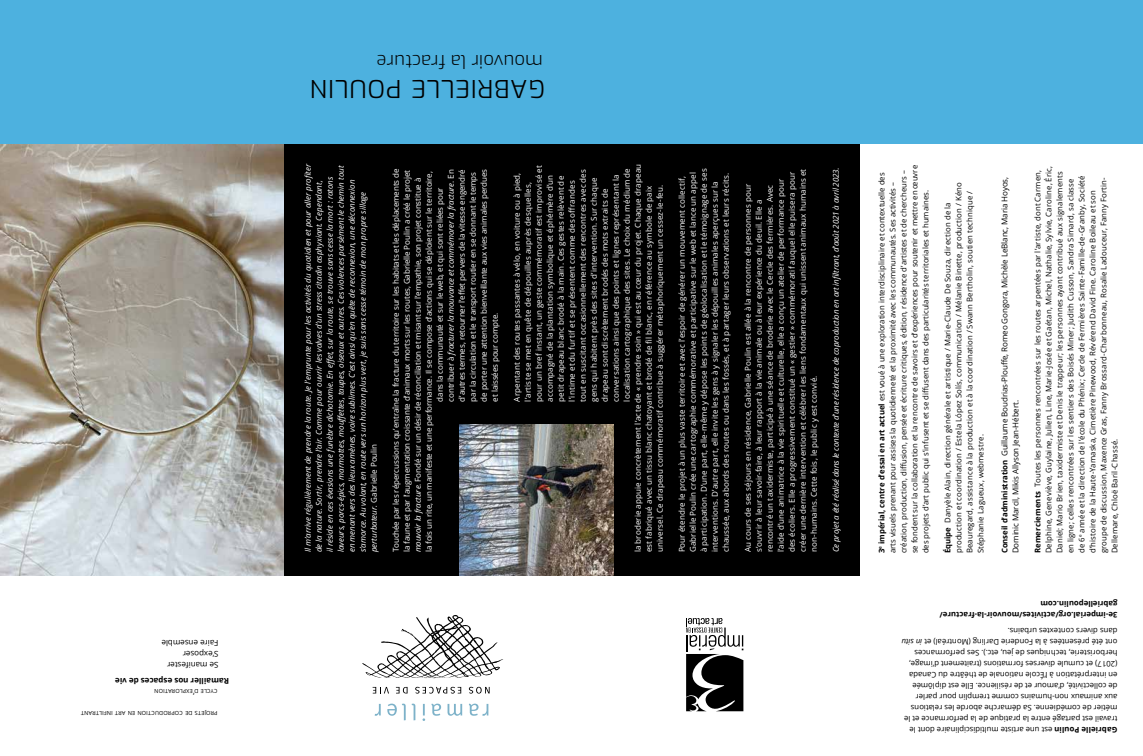
<style>
.page{position:relative;width:1143px;height:756px;background:#fff}
.page>*{position:absolute;margin:0;border:0;box-sizing:border-box;transform-origin:0 0}
.t1{font:300 32.2px "Exo";letter-spacing:.005em;color:#000}
.t2{font:300 18.4px "Exo";letter-spacing:.01em;color:#000}
.t3{font:8px/11px "Open Sans";letter-spacing:.015em;color:#fff}
.t4{font:italic 8px/11px "Open Sans";color:#fff}
.t5{font:8px "Open Sans";letter-spacing:-.01em;color:#fff}
.t6{font:8px/11px "Open Sans";letter-spacing:-.01em;color:#000}
.t7{font:700 8px "Open Sans";color:#000}
.t8{font:8px "Open Sans";color:#000}
.t9{font:7.8px/11px "Open Sans";color:#000}
.t10{font:700 7.8px/11px "Open Sans";color:#000}
.t11{font:5.6px "Open Sans";letter-spacing:.02em;color:#000}
.s1{font-size:5.6px}
.s2{font-style:normal}
.s3{font-style:italic}
.s4{font-weight:700}
.s5{font-weight:700;font-size:7.8px}
</style>
<div class="page">
<div style="left:0;top:0;width:1143px;height:144px;background:#4db1df"></div>
<div style="left:278px;top:144px;width:582px;height:432px;background:#000"></div>
<img style="left:460px;top:424px;width:153px;height:152px">
<svg style="left:686px;top:618px;width:57px;height:93px"></svg>
<img style="left:0;top:144px;width:284px;height:432px">
<svg style="left:362px;top:615px;width:141px;height:63px"></svg>
<svg style="left:469px;top:704px;width:19px;height:12px"></svg>
<svg style="left:448px;top:704px;width:14px;height:12px"></svg>
<svg style="left:431px;top:704px;width:10px;height:12px"></svg>
<svg style="left:423px;top:704px;width:2px;height:17px"></svg>
<svg style="left:412px;top:704px;width:3px;height:16px"></svg>
<svg style="left:387px;top:704px;width:19px;height:16px"></svg>
<svg style="left:375px;top:704px;width:6px;height:12px"></svg>
<svg style="left:469px;top:687px;width:21px;height:7px"></svg>
<svg style="left:415px;top:687px;width:46px;height:7px"></svg>
<svg style="left:396px;top:687px;width:12px;height:6px"></svg>
<svg style="left:373px;top:687px;width:16px;height:6px"></svg>
<p class="t6" style="left:219px;top:671px;width:58px;rotate:-180deg">Se manifester<br>S’exposer<br>Faire ensemble</p>
<p class="t7" style="left:229px;top:687px;width:115px;rotate:-180deg">Ramailler nos espaces de vie</p>
<p class="t11" style="left:193px;top:695px;width:40px;rotate:-180deg">exploration</p>
<p class="t8" style="left:199px;top:698px;width:7px;rotate:-180deg">’<span class="s1">d</span></p>
<p class="t11" style="left:218px;top:695px;width:18px;rotate:-180deg">cycle</p>
<p class="t11" style="left:218px;top:717px;width:138px;rotate:-180deg">projets de coproduction en art infiltrant</p>
<h2 class="t2" style="left:543px;top:75px;width:168px;rotate:-180deg">mouvoir la fracture</h2>
<h1 class="t1" style="left:545px;top:115px;width:237px;rotate:-180deg">gabrielle poulin</h1>
<p class="t4" style="left:302px;top:552px;width:390px;rotate:-90deg">Il m’arrive régulièrement de prendre la route. Je l’emprunte pour les activités du quotidien et pour aller profiter de la nature. Sortir, prendre l’air. Comme pour ouvrir les valves d’un stress citadin asphyxiant. Cependant,<br>il réside en ces évasions une funèbre dichotomie. En effet, sur la route, se trouve sans cesse la mort : ratons laveurs, porcs-épics, marmottes, mouffettes, taupes, oiseaux et autres. Ces violences parsèment le chemin tout en menant vers des lieux amènes, voire sublimes. C’est ainsi qu’en quête de reconnexion, une déconnexion s’amorce. Au volant, en route vers un horizon plus vert, je suis sans cesse témoin de mon propre sillage perturbateur. <span class="s2">Gabrielle Poulin</span></p>
<p class="t5" style="left:390px;top:552px;width:385px;rotate:-90deg">Touchée par les répercussions qu’entraîne la fracture du territoire sur les habitats et les déplacements de</p>
<p class="t5" style="left:401px;top:552px;width:384px;rotate:-90deg">la faune et par l’augmentation croissante d’animaux morts sur les routes, Gabrielle Poulin a créé le projet</p>
<p class="t5" style="left:412px;top:552px;width:376px;rotate:-90deg"><span class="s3">mouvoir la fracture</span>. Fondé sur un désir de réconciliation et misant sur l’empathie, son projet constitue à</p>
<p class="t5" style="left:423px;top:552px;width:383px;rotate:-90deg">la fois un rite, un manifeste et une performance. Il se compose d’actions qui se déploient sur le territoire,</p>
<p class="t4" style="left:445px;top:402px;width:234px;rotate:-90deg"><span class="s2">contribuer à</span> fracturer la mouvance et commémorer la fracture<span class="s2">. En</span></p>
<p class="t5" style="left:456px;top:402px;width:234px;rotate:-90deg">d’autres termes, retourner l’effet pervers de la vitesse engendré</p>
<p class="t5" style="left:467px;top:402px;width:231px;rotate:-90deg">par la circulation et le transport routier en se donnant le temps</p>
<p class="t5" style="left:478px;top:402px;width:234px;rotate:-90deg">de porter une attention bienveillante aux vies animales perdues</p>
<p class="t5" style="left:434px;top:402px;width:216px;rotate:-90deg">dans la communauté et sur le web, et qui sont reliées pour</p>
<p class="t5" style="left:489px;top:402px;width:90px;rotate:-90deg">et laissées pour compte.</p>
<p class="t3" style="left:610px;top:402px;width:228px;rotate:-90deg">conversations ainsi que des points et lignes représentant la</p>
<p class="t3" style="left:621px;top:402px;width:235px;rotate:-90deg">localisation cartographique des sites. Le choix du médium de</p>
<p class="t3" style="left:632px;top:552px;width:390px;rotate:-90deg">la broderie appuie concrètement l’acte de « prendre soin » qui est au cœur du projet. Chaque drapeau</p>
<p class="t3" style="left:533px;top:402px;width:238px;rotate:-90deg">pour un bref instant, un geste commémoratif est improvisé et</p>
<p class="t3" style="left:544px;top:402px;width:228px;rotate:-90deg">accompagné de la plantation symbolique et éphémère d’un</p>
<p class="t3" style="left:555px;top:402px;width:227px;rotate:-90deg">petit drapeau blanc brodé à la main. Ces gestes relèvent de</p>
<p class="t3" style="left:566px;top:402px;width:223px;rotate:-90deg">l’intime et du furtif et se présentent comme des offrandes</p>
<p class="t3" style="left:577px;top:402px;width:234px;rotate:-90deg">tout en suscitant occasionnellement des rencontres avec des</p>
<p class="t3" style="left:588px;top:402px;width:225px;rotate:-90deg">gens qui habitent près des sites d’intervention. Sur chaque</p>
<p class="t3" style="left:599px;top:402px;width:214px;rotate:-90deg">drapeau sont discrètement brodés des mots extraits de</p>
<p class="t3" style="left:511px;top:402px;width:230px;rotate:-90deg">Arpentant des routes passantes à vélo, en voiture ou à pied,</p>
<p class="t3" style="left:522px;top:402px;width:221px;rotate:-90deg">l’artiste se met en quête de dépouilles auprès desquelles,</p>
<p class="t3" style="left:643px;top:552px;width:368px;rotate:-90deg">est fabriqué avec un tissu blanc chatoyant et brodé de fil blanc, en référence au symbole de paix</p>
<p class="t3" style="left:654px;top:552px;width:369px;rotate:-90deg">universel. Ce drapeau commémoratif contribue à suggérer métaphoriquement un cessez-le-feu.</p>
<p class="t3" style="left:676px;top:552px;width:385px;rotate:-90deg">Pour étendre le projet à un plus vaste territoire et avec l’espoir de générer un mouvement collectif, Gabrielle Poulin crée une cartographie commémorative et participative sur le web et lance un appel à participation. D’une part, elle-même y dépose les points de géolocalisation et le témoignage de ses interventions. D’autre part, elle invite les gens à y signaler les dépouilles animales aperçues sur la chaussée, aux abords des routes ou dans les fossés, et à partager leurs observations et leurs récits.</p>
<p class="t3" style="left:742px;top:552px;width:385px;rotate:-90deg">Au cours de ses séjours en résidence, Gabrielle Poulin est allée à la rencontre de personnes pour s’ouvrir à leur savoir-faire, à leur rapport à la vie animale ou à leur expérience du deuil. Elle a rencontré un taxidermiste, participé à une séance de broderie avec le Cercle des fermières. Avec l’aide d’une animatrice à la vie spirituelle et culturelle, elle a conçu un atelier de performance pour des écoliers. Elle a progressivement constitué un « gestier » commémoratif auquel elle puisera pour créer une dernière intervention et célébrer les liens fondamentaux qui unissent animaux humains et non-humains. Cette fois, le public y est convié.</p>
<p class="t4" style="left:830px;top:552px;width:387px;rotate:-90deg">Ce projet a été réalisé dans le contexte d’une résidence de coproduction en art infiltrant, d’août 2021 à avril 2023<span class="s2">.</span></p>
<p class="t9" style="left:876px;top:553px;width:390px;rotate:-90deg"><span class="s4">3</span><sup>e</sup> <span class="s4">impérial, centre d’essai en art actuel</span> est voué à une exploration interdisciplinaire et contextuelle des arts visuels prenant pour assises la quotidienneté et la proximité avec les communautés. Ses activités – création, production, diffusion, pensée et écriture critiques, édition, résidence d’artistes et de chercheurs – se fondent sur la collaboration et la rencontre de savoirs et d’expériences pour soutenir et mettre en œuvre des projets d’art public qui s’infusent et se diffusent dans des particularités territoriales et humaines.</p>
<p class="t9" style="left:942px;top:553px;width:372px;rotate:-90deg"><span class="s4">Équipe</span> Danyèle Alain, direction générale et artistique / Marie-Claude De Souza, direction de la production et coordination / Estela López Solís, communication / Mélanie Binette, production / Kéno Beauregard, assistance à la production et à la coordination / Swann Bertholin, soutien technique / Stéphanie Lagueux, webmestre.</p>
<p class="t6" style="left:999px;top:553px;width:378px;rotate:-90deg"><span class="s5">Conseil d’administration</span> Guillaume Boudrias-Plouffe, Romeo Gongora, Michèle LeBlanc, Maria Hoyos,<br>Dominic Marcil, Mikis Allyson Jean-Hébert.</p>
<p class="t9" style="left:1032px;top:553px;width:389px;rotate:-90deg"><span class="s4">Remerciements</span> Toutes les personnes rencontrées sur les routes arpentées par l’artiste, dont Carmen, Delphine, Geneviève, Guylaine, Julien, Line, Marie-Josée et Gaétan, Michel, Nathalie, Sylvie, Caroline, Éric, Daniel; Mario Brien, taxidermiste et Denis le trappeur; les personnes ayant contribué aux signalements en ligne; celles rencontrées sur les sentiers des Boisés Miner; Judith Cusson, Sandra Simard, sa classe<br>de 6<sup>e</sup> année et la direction de l’école du Phénix; Cercle de Fermières Sainte-Famille-de-Granby, Société d’histoire de la Haute-Yamaska, Cimetière Pinewood, Révérend David Fine. Caroline Boileau et son groupe de discussion, Maxence Gras, Fanny Brossard-Charbonneau, Rosalie Ladouceur, Fanny Fortin-Dellemare, Chloë Baril-Chassé.</p>
<p class="t10" style="left:1118px;top:621px;width:179px;rotate:-180deg">3e-imperial.org/activites/mouvoir-la-fracture/ gabriellepoulin.com</p>
<p class="t9" style="left:1118px;top:735px;width:217px;rotate:-180deg"><span class="s4">Gabrielle Poulin</span> est une artiste multidisciplinaire dont le travail est partagé entre la pratique de la performance et le métier de comédienne. Sa démarche aborde les relations aux animaux non-humains comme tremplin pour parler<br>de collectivité, d’amour et de résilience. Elle est diplômée en interprétation à l’École nationale de théâtre du Canada (2017) et cumule diverses formations (traitement d’image, herboristerie, techniques de jeu, etc.). Ses performances ont été présentées à la Fonderie Darling (Montréal) et <span class="s3">in situ </span>dans divers contextes urbains.</p>
</div>
